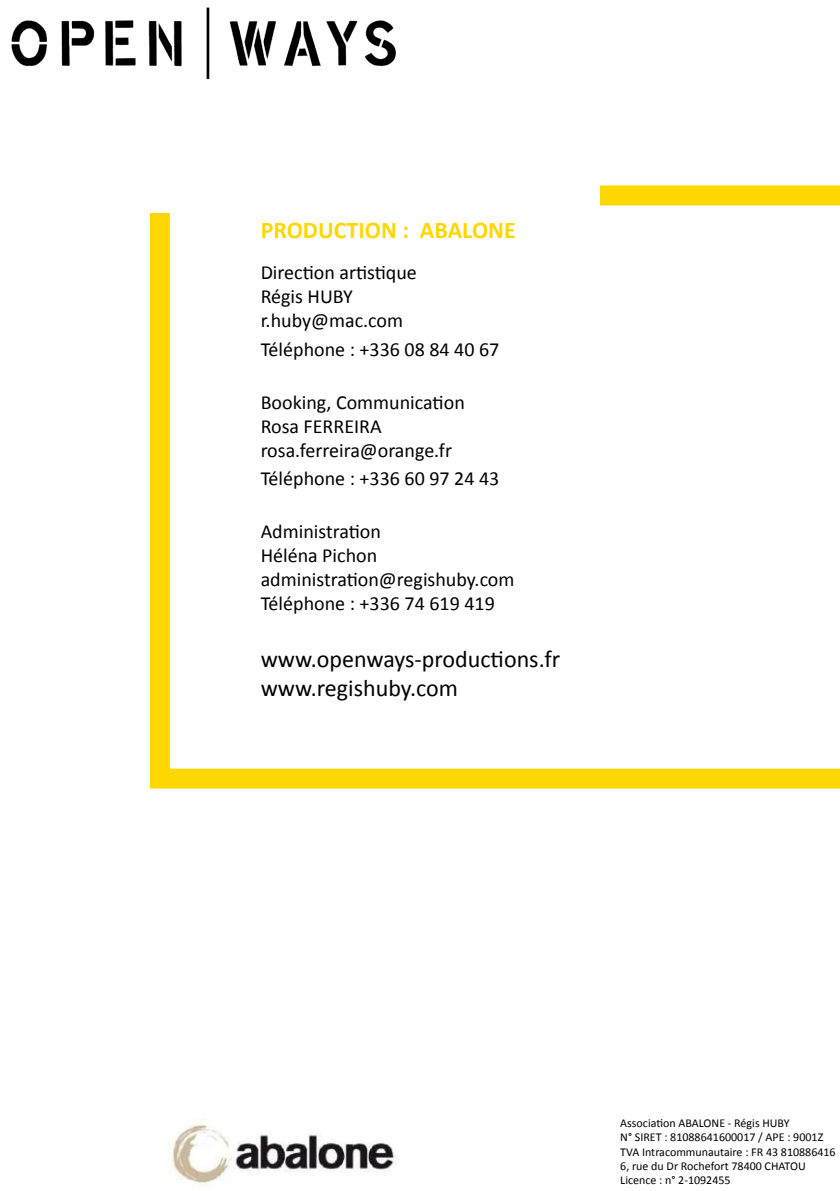
<style>
.page{position:relative;width:840px;height:1191px;background:#fff}
.page>*{position:absolute;margin:0;border:0;box-sizing:border-box;transform-origin:0 0}
.t1{font:24px/28.8px "Calibri";color:#000}
.t2{font:700 24px "Calibri";color:#ffd700}
.t3{font:20px/24px "Calibri";color:#000}
.t4{font:12px/14.4px "Calibri";color:#000}
</style>
<div class="page">
<img style="left:11px;top:7px;width:385px;height:73px">
<svg style="left:150px;top:185px;width:689px;height:603px"></svg>
<img style="left:169px;top:1123px;width:227px;height:62px">
<div style="left:136px;top:120px;width:463px;height:93px;background:#fff"></div>
<p class="t2" style="left:260px;top:215px;width:256px">PRODUCTION : ABALONE</p>
<p class="t3" style="left:260px;top:261px;width:158px">Direction artistique<br>Régis HUBY r.huby@mac.com</p>
<p class="t3" style="left:260px;top:337px;width:240px">Téléphone : +336 08 84 40 67</p>
<p class="t3" style="left:260px;top:390px;width:205px">Booking, Communication<br>Rosa FERREIRA rosa.ferreira@orange.fr</p>
<p class="t3" style="left:260px;top:467px;width:240px">Téléphone : +336 60 97 24 43</p>
<p class="t3" style="left:260px;top:519px;width:255px">Administration<br>Héléna Pichon administration@regishuby.com<br>Téléphone : +336 74 619 419</p>
<p class="t1" style="left:260px;top:645px;width:301px">www.openways-productions.fr www.regishuby.com</p>
<p class="t4" style="left:620px;top:1115px;width:217px">Association ABALONE - Régis HUBY<br>N° SIRET : 81088641600017 / APE : 9001Z TVA Intracommunautaire : FR 43 810886416<br>6, rue du Dr Rochefort 78400 CHATOU Licence : n° 2-1092455</p>
</div>
